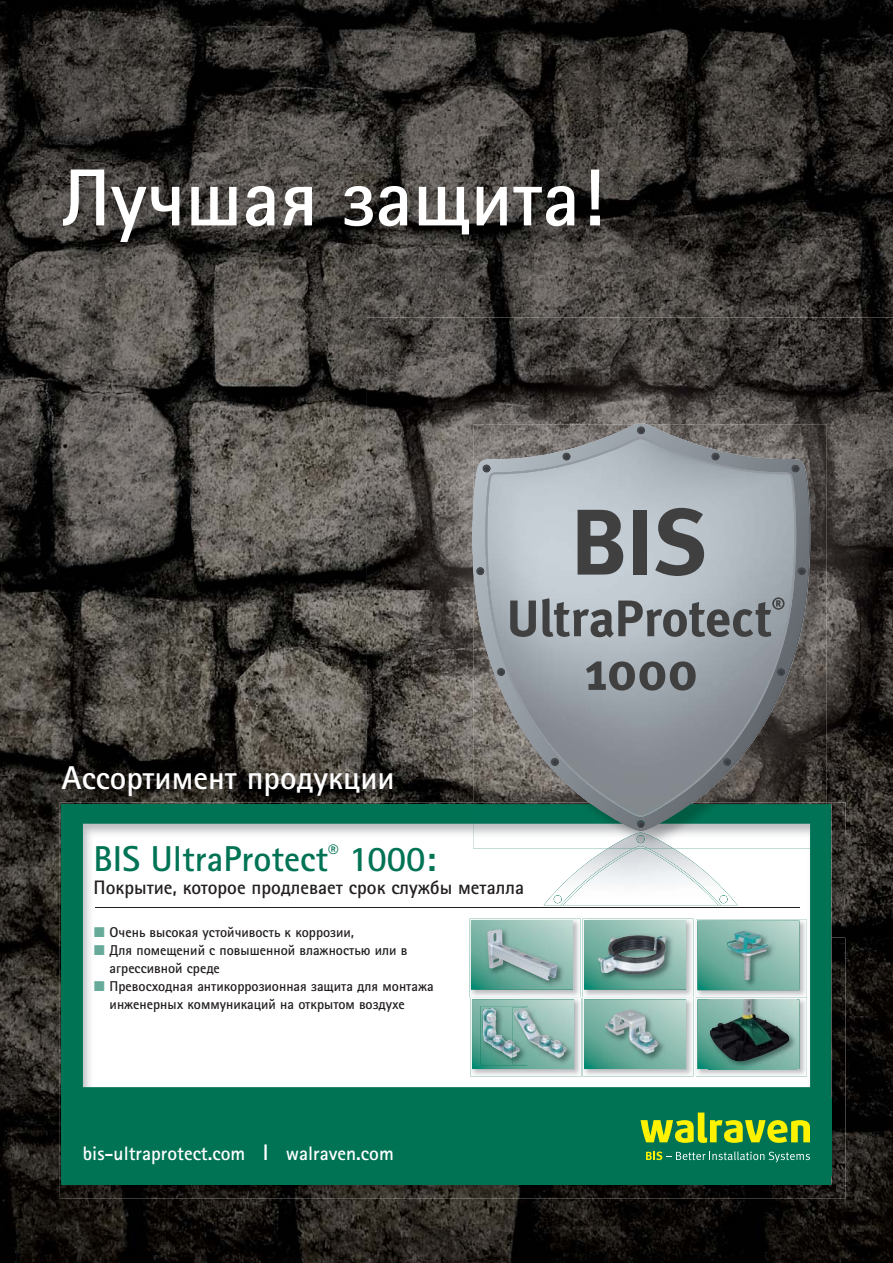
<style>
.page{position:relative;width:893px;height:1263px;background:#fff}
.page>*{position:absolute;margin:0;border:0;box-sizing:border-box;transform-origin:0 0}
.t1{font:700 81px "Rotis Sans Serif Pro Cyr";color:#fff}
.t2{font:700 36px "Rotis Sans Serif Std";color:#007355}
.t3{font:700 33px "Rotis Sans Serif Pro Cyr";color:#fff}
.t4{font:700 19.5px "Rotis Sans Serif Pro Cyr";color:#231f20}
.t5{font:700 19.5px "Rotis Sans Serif Std";color:#fff}
.t6{font:700 14.25px/18px "Rotis Sans Serif Pro Cyr";color:#231f20}
.s1{font-family:"Rotis Sans Serif Std";color:#67aa99}
.s2{font-size:22.5px}
</style>
<div class="page">
<img style="left:0;top:0;width:893px;height:1263px">
<img style="left:367px;top:317px;width:526px;height:155px">
<img style="left:827px;top:472px;width:66px;height:362px">
<img style="left:367px;top:472px;width:105px;height:331px">
<img style="left:845px;top:834px;width:48px;height:103px">
<img style="left:60px;top:803px;width:307px;height:48px">
<img style="left:60px;top:851px;width:51px;height:348px">
<img style="left:794px;top:937px;width:51px;height:262px">
<img style="left:111px;top:1185px;width:683px;height:14px">
<img style="left:367px;top:803px;width:478px;height:134px">
<div style="left:62px;top:804px;width:769px;height:381px;background:#007355"></div>
<div style="left:83px;top:824px;width:727px;height:263px;background:#fff"></div>
<img style="left:469px;top:918px;width:111px;height:79px">
<svg style="left:471px;top:920px;width:102px;height:70px;background:#7eb6a8"></svg>
<img style="left:485px;top:927px;width:80px;height:61px">
<img style="left:487px;top:929px;width:71px;height:52px">
<img style="left:696px;top:919px;width:111px;height:157px">
<svg style="left:697px;top:999px;width:102px;height:70px"></svg>
<img style="left:708px;top:999px;width:89px;height:70px">
<img style="left:710px;top:999px;width:79px;height:62px">
<img style="left:582px;top:918px;width:111px;height:79px">
<svg style="left:584px;top:920px;width:102px;height:70px;background:#81b8aa"></svg>
<img style="left:597px;top:934px;width:76px;height:48px">
<img style="left:598px;top:935px;width:68px;height:39px">
<img style="left:471px;top:998px;width:222px;height:78px">
<svg style="left:472px;top:999px;width:102px;height:70px;background:#75b2a3"></svg>
<img style="left:480px;top:1006px;width:94px;height:59px">
<img style="left:482px;top:1008px;width:85px;height:50px">
<svg style="left:697px;top:920px;width:102px;height:70px;background:#80b7a9"></svg>
<img style="left:725px;top:929px;width:50px;height:58px">
<img style="left:726px;top:931px;width:42px;height:50px">
<svg style="left:584px;top:999px;width:102px;height:70px;background:#7fb7a8"></svg>
<img style="left:604px;top:1008px;width:61px;height:53px">
<img style="left:605px;top:1009px;width:54px;height:44px">
<img style="left:513px;top:1007px;width:14px;height:58px">
<img style="left:513px;top:1040px;width:7px;height:18px">
<img style="left:810px;top:424px;width:17px;height:424px">
<img style="left:473px;top:831px;width:337px;height:17px">
<svg style="left:472px;top:423px;width:338px;height:408px;background:#677671"></svg>
<svg style="left:791px;top:464px;width:8px;height:8px"></svg>
<svg style="left:797px;top:567px;width:9px;height:8px"></svg>
<svg style="left:637px;top:820px;width:8px;height:8px"></svg>
<svg style="left:485px;top:437px;width:311px;height:380px;background:#889195"></svg>
<svg style="left:473px;top:423px;width:173px;height:152px;background:#a4a9ae"></svg>
<div style="left:633px;top:510px;width:14px;height:65px;background:#404041"></div>
<svg style="left:655px;top:508px;width:50px;height:68px;background:#7b8084"></svg>
<svg style="left:510px;top:600px;width:26px;height:37px"></svg>
<svg style="left:542px;top:597px;width:243px;height:41px;background:#878d92"></svg>
<svg style="left:586px;top:661px;width:110px;height:30px;background:#707579"></svg>
<hr style="left:95px;top:907px;width:704px;height:1px;background:#231f20">
<div style="left:543px;top:848px;width:195px;height:57px;background:#fff"></div>
<img style="left:608px;top:832px;width:65px;height:16px">
<svg style="left:554px;top:895px;width:6px;height:8px"></svg>
<svg style="left:721px;top:895px;width:6px;height:8px"></svg>
<img style="left:560px;top:848px;width:161px;height:57px">
<svg style="left:633px;top:835px;width:15px;height:14px"></svg>
<svg style="left:646px;top:1151px;width:164px;height:11px"></svg>
<svg style="left:641px;top:1112px;width:169px;height:31px"></svg>
<h1 class="t1" style="left:62px;top:158px;width:544px">Лучшая защита!</h1>
<h3 class="t3" style="left:62px;top:761px;width:334px">Ассортимент продукции</h3>
<h2 class="t2" style="left:94px;top:845px;width:344px">BIS UltraProtect<sup>®</sup> 1000:</h2>
<h3 class="t4" style="left:94px;top:878px;width:432px">Покрытие, которое продлевает срок службы металла</h3>
<p class="t6" style="left:94px;top:923px;width:262px"><span class="s1">■</span> Очень высокая устойчивость к коррозии,</p>
<p class="t6" style="left:110px;top:941px;width:299px;text-indent:-16px"><span class="s1">■</span> Для помещений с повышенной влажностью или в агрессивной среде</p>
<p class="t6" style="left:110px;top:977px;width:326px;text-indent:-16px"><span class="s1">■</span> Превосходная антикоррозионная защита для монтажа инженерных коммуникаций на открытом воздухе</p>
<h3 class="t5" style="left:83px;top:1146px;width:312px">bis-ultraprotect.com <span class="s2">I</span> walraven.com</h3>
</div>
